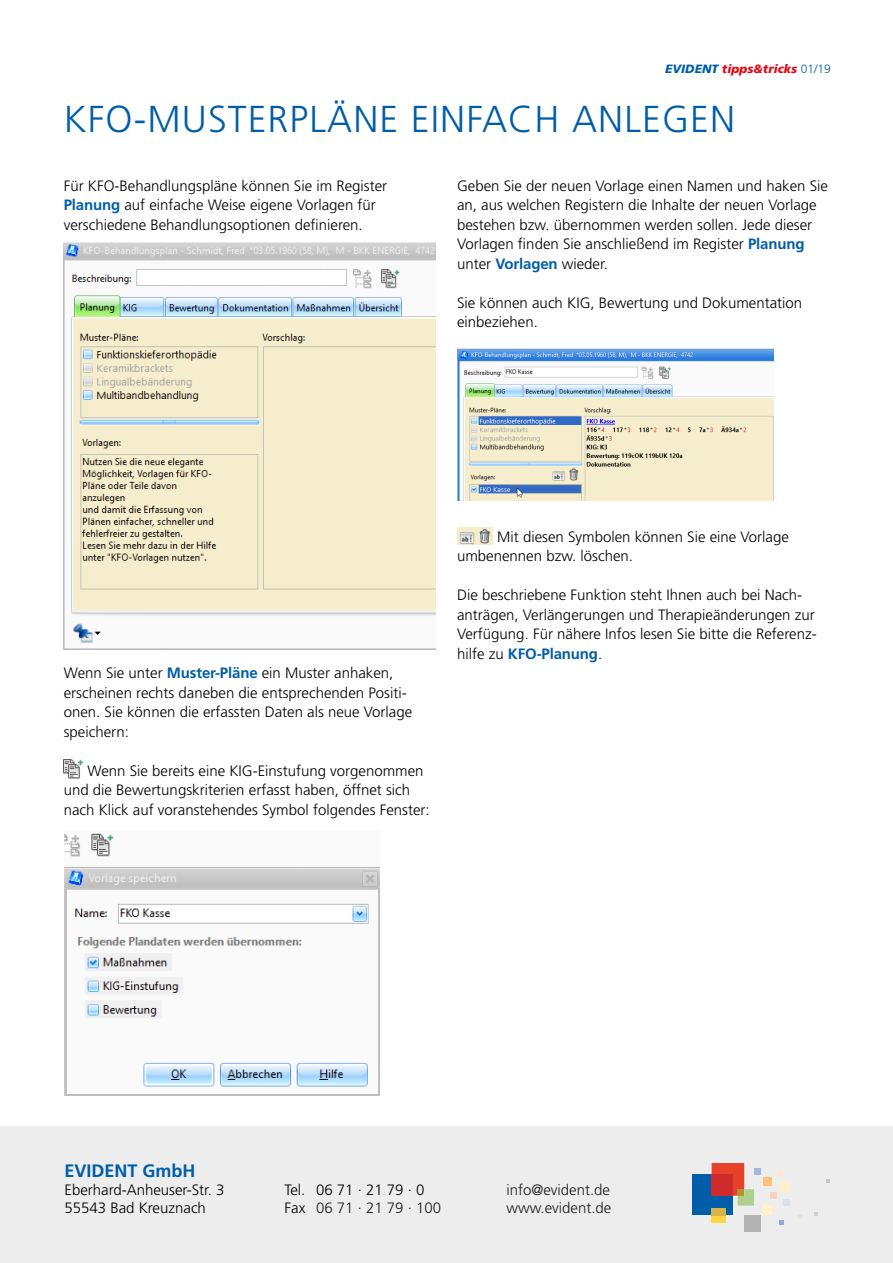
<style>
.page{position:relative;width:893px;height:1263px;background:#fff}
.page>*{position:absolute;margin:0;border:0;box-sizing:border-box;transform-origin:0 0}
.t1{font:300 37.5px "Frutiger";letter-spacing:.03em;color:#005da9}
.t2{font:700 18px "Frutiger";color:#005da9}
.t3{font:300 15px/19.5px "Frutiger";color:#000}
.t4{font:300 15px/18px "Frutiger";color:#1d1d1b}
.t5{font:italic 900 12px "Frutiger";letter-spacing:.005em;color:#e30613}
.s1{color:#005da9}
.s2{font-weight:300;font-style:normal;color:#005da9}
.s3{font-weight:700;color:#005da9}
.s4{color:#1d1d1b}
</style>
<div class="page">
<div style="left:0;top:1127px;width:893px;height:136px;background:#ededed"></div>
<div style="left:692px;top:1174px;width:41px;height:41px;background:#005da9"></div>
<div style="left:712px;top:1215px;width:14px;height:7px;background:#ffd544"></div>
<div style="left:712px;top:1208px;width:14px;height:7px;background:#d6b449"></div>
<div style="left:744px;top:1215px;width:16px;height:17px;background:#b3b2b2"></div>
<svg style="left:712px;top:1163px;width:42px;height:42px"></svg>
<div style="left:738px;top:1189px;width:6px;height:7px;background:#ae9631"></div>
<div style="left:762px;top:1205px;width:10px;height:10px;background:#fff2cc"></div>
<div style="left:764px;top:1178px;width:8px;height:8px;background:#fbc178"></div>
<div style="left:754px;top:1168px;width:7px;height:6px;background:#a5b7df"></div>
<div style="left:780px;top:1183px;width:8px;height:8px;background:#ffefc1"></div>
<div style="left:770px;top:1192px;width:7px;height:7px;background:#fbd1c0"></div>
<div style="left:783px;top:1199px;width:7px;height:6px;background:#dae0ec"></div>
<svg style="left:778px;top:1171px;width:5px;height:5px"></svg>
<svg style="left:779px;top:1220px;width:4px;height:5px"></svg>
<svg style="left:814px;top:1212px;width:4px;height:3px"></svg>
<svg style="left:826px;top:1179px;width:3px;height:4px"></svg>
<img style="left:64px;top:759px;width:19px;height:20px">
<img style="left:457px;top:527px;width:36px;height:18px">
<img style="left:64px;top:243px;width:372px;height:407px">
<img style="left:64px;top:833px;width:316px;height:263px">
<img style="left:457px;top:349px;width:316px;height:151px">
<p class="t5" style="left:665px;top:62px;width:167px"><span class="s1">EVIDENT</span> tipps&amp;tricks <span class="s2">01/19</span></p>
<h1 class="t1" style="left:64px;top:98px;width:673px">KFO-MUSTERPLÄNE EINFACH ANLEGEN</h1>
<p class="t3" style="left:64px;top:176px;width:325px">Für KFO-Behandlungspläne können Sie im Register<br><span class="s3">Planung</span> auf einfache Weise eigene Vorlagen für verschiedene Behandlungsoptionen definieren.</p>
<p class="t3" style="left:457px;top:176px;width:372px">Geben Sie der neuen Vorlage einen Namen und haken Sie an, aus welchen Registern die Inhalte der neuen Vorlage bestehen bzw. übernommen werden sollen. Jede dieser Vorlagen finden Sie anschließend im Register <span class="s3">Planung </span>unter <span class="s3">Vorlagen</span> wieder.</p>
<p class="t3" style="left:457px;top:293px;width:347px">Sie können auch KIG, Bewertung und Dokumentation einbeziehen.</p>
<p class="t3" style="left:64px;top:663px;width:350px">Wenn Sie unter <span class="s3">Muster-Pläne</span> ein Muster anhaken, erscheinen rechts daneben die entsprechenden Positi&shy;onen. Sie können die erfassten Daten als neue Vorlage speichern:</p>
<p class="t3" style="left:64px;top:761px;width:367px;text-indent:24px">Wenn Sie bereits eine KIG-Einstufung vorgenommen und die Bewertungskriterien erfasst haben, öffnet sich nach Klick auf voranstehendes Symbol folgendes Fenster:</p>
<p class="t3" style="left:457px;top:527px;width:333px;text-indent:40px">Mit diesen Symbolen können Sie eine Vorlage umbenennen bzw. löschen.</p>
<p class="t3" style="left:457px;top:585px;width:361px">Die beschriebene Funktion steht Ihnen auch bei Nach&shy;anträgen, Verlängerungen und Therapieänderungen zur Verfügung. Für nähere Infos lesen Sie bitte die Referenz&shy;hilfe zu <span class="s3">KFO-Planung</span>.</p>
<p class="t2" style="left:65px;top:1160px;width:133px">EVIDENT GmbH</p>
<p class="t3" style="left:65px;top:1181px;width:162px;line-height:18px">Eberhard-Anheuser-Str. 3<br>55543 Bad Kreuznach</p>
<p class="t3" style="left:285px;top:1181px;width:158px;line-height:18px">Tel. 06 71 · 21 79 · 0<br>Fax <span class="s4">06 71 · 21 79 · 100</span></p>
<p class="t4" style="left:506px;top:1181px;width:107px">info@evident.de www.evident.de</p>
</div>
